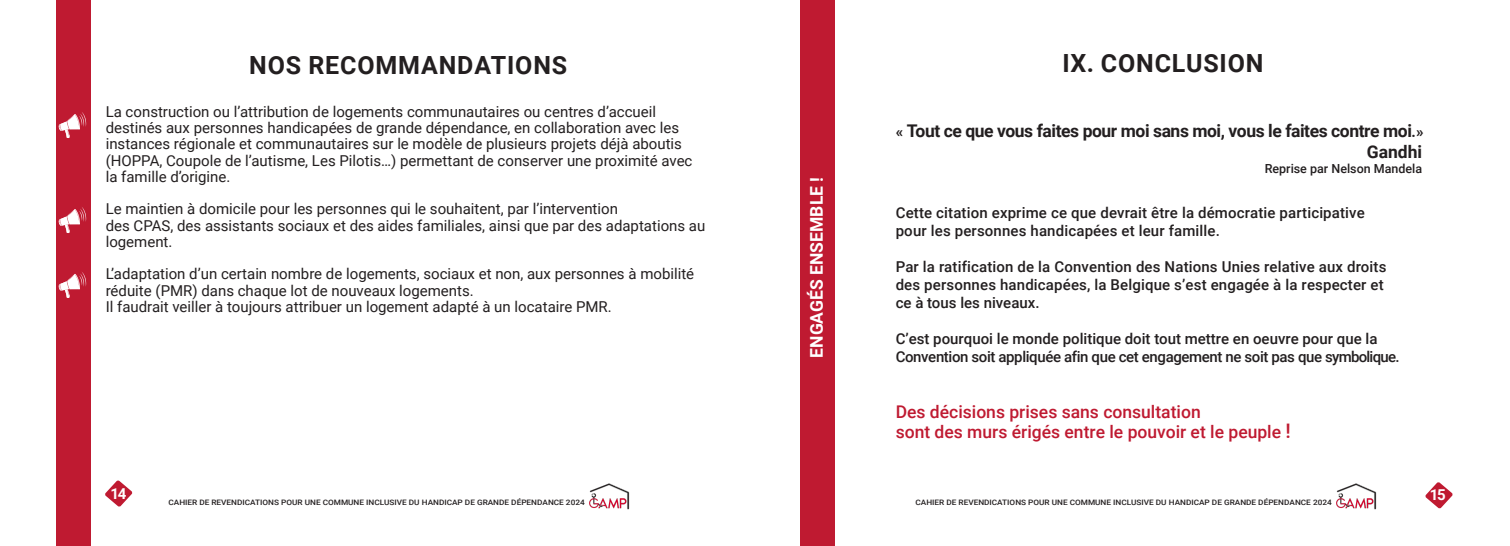
<style>
.page{position:relative;width:1510px;height:546px;background:#fff}
.page>*{position:absolute;margin:0;border:0;box-sizing:border-box;transform-origin:0 0}
.t1{font:700 25px "Roboto";letter-spacing:.035em;color:#231f20}
.t2{font:500 17.5px "Roboto";color:#bf1a31}
.t3{font:700 17.5px "Roboto";letter-spacing:-.025em;color:#231f20}
.t4{font:700 17.5px "Roboto";color:#fff}
.t5{font:15px/16.2px "Roboto";color:#231f20}
.t6{font:500 15px "Roboto";letter-spacing:.01em;color:#231f20}
.t7{font:500 15px "Roboto";letter-spacing:-.025em;color:#231f20}
.t8{font:700 15px "Roboto";color:#fff}
.t9{font:500 12.5px "Roboto";color:#231f20}
.t10{font:500 7.5px "Roboto";color:#231f20;scale:1.1 1}
.s1{font-size:15px}
.s2{font-size:20px}
</style>
<div class="page">
<div style="left:56px;top:0;width:34px;height:546px;background:#bf1a31"></div>
<div style="left:800px;top:0;width:34px;height:546px;background:#bf1a31"></div>
<svg style="left:1425px;top:482px;width:27px;height:26px"></svg>
<img style="left:1336px;top:483px;width:41px;height:27px">
<img style="left:589px;top:483px;width:41px;height:27px">
<svg style="left:105px;top:480px;width:27px;height:26px"></svg>
<svg style="left:59px;top:112px;width:27px;height:26px"></svg>
<svg style="left:59px;top:207px;width:27px;height:26px"></svg>
<svg style="left:59px;top:272px;width:27px;height:26px"></svg>
<p class="t1" style="left:249px;top:48px;width:319px">NOS RECOMMANDATIONS</p>
<p class="t5" style="left:106px;top:103px;width:588px">La construction ou l’attribution de logements communautaires ou centres d’accueil destinés aux personnes handicapées de grande dépendance, en collaboration avec les instances régionale et communautaires sur le modèle de plusieurs projets déjà aboutis (HOPPA, Coupole de l’autisme, Les Pilotis…) permettant de conserver une proximité avec la famille d’origine.</p>
<p class="t5" style="left:106px;top:200px;width:514px">Le maintien à domicile pour les personnes qui le souhaitent, par l’intervention</p>
<p class="t5" style="left:106px;top:216px;width:601px">des CPAS, des assistants sociaux et des aides familiales, ainsi que par des adaptations au logement.</p>
<p class="t5" style="left:106px;top:265px;width:590px">L’adaptation d’un certain nombre de logements, sociaux et non, aux personnes à mobilité réduite (PMR) dans chaque lot de nouveaux logements.</p>
<p class="t5" style="left:106px;top:298px;width:507px">Il faudrait veiller à toujours attribuer un logement adapté à un locataire PMR.</p>
<p class="t4" style="left:804px;top:357px;width:182px;rotate:-90deg">ENGAGÉS ENSEMBLE !</p>
<p class="t1" style="left:1062px;top:46px;width:203px">IX. CONCLUSION</p>
<p class="t3" style="left:895px;top:118px;width:529px"><span class="s1">«</span> Tout ce que vous faites pour moi sans moi, vous le faites contre moi<span class="s1">.»</span></p>
<p class="t3" style="left:1366px;top:139px;width:57px">Gandhi</p>
<p class="t9" style="left:1264px;top:160px;width:159px">Reprise par Nelson Mandela</p>
<p class="t6" style="left:895px;top:202px;width:471px">Cette citation exprime ce que devrait être la démocratie participative</p>
<p class="t6" style="left:895px;top:220px;width:326px">pour les personnes handicapées et leur famille.</p>
<p class="t6" style="left:895px;top:256px;width:492px">Par la ratification de la Convention des Nations Unies relative aux droits</p>
<p class="t6" style="left:895px;top:274px;width:489px">des personnes handicapées, la Belgique s’est engagée à la respecter et</p>
<p class="t6" style="left:895px;top:292px;width:145px">ce à tous les niveaux.</p>
<p class="t6" style="left:895px;top:328px;width:483px">C’est pourquoi le monde politique doit tout mettre en oeuvre pour que la</p>
<p class="t7" style="left:895px;top:346px;width:505px">Convention soit appliquée afin que cet engagement ne soit pas que symbolique.</p>
<p class="t2" style="left:895px;top:399px;width:306px">Des décisions prises sans consultation</p>
<p class="t2" style="left:895px;top:419px;width:397px">sont des murs érigés entre le pouvoir et le peuple <span class="s2">!</span></p>
<p class="t8" style="left:111px;top:483px;width:17px">14</p>
<p class="t10" style="left:168px;top:497px;width:380px">CAHIER DE REVENDICATIONS POUR UNE COMMUNE INCLUSIVE DU HANDICAP DE GRANDE DÉPENDANCE 2024</p>
<p class="t10" style="left:915px;top:497px;width:380px">CAHIER DE REVENDICATIONS POUR UNE COMMUNE INCLUSIVE DU HANDICAP DE GRANDE DÉPENDANCE 2024</p>
<p class="t8" style="left:1429px;top:484px;width:17px">15</p>
</div>
